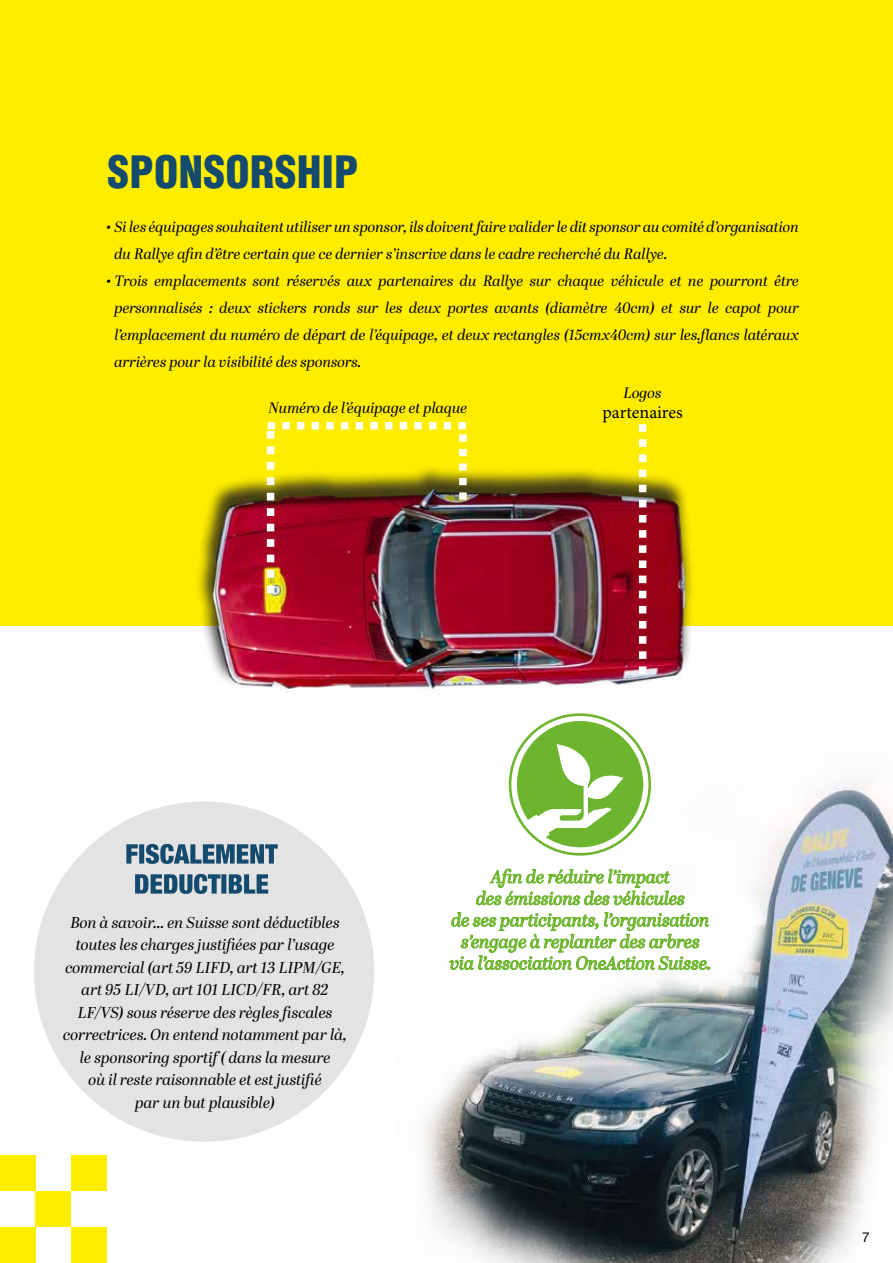
<style>
.page{position:relative;width:893px;height:1263px;background:#fff}
.page>*{position:absolute;margin:0;border:0;box-sizing:border-box;transform-origin:0 0}
.t1{font:900 condensed 43.5px "Helvetica";letter-spacing:.01em;color:#134a6d}
.t2{font:italic 18px/21.6px "Abril Display";color:#6db52d;text-align:center}
.t3{font:18px "Minion Pro";letter-spacing:-.005em;color:#000}
.t4{font:italic 15.75px/22.5px "Abril Display";color:#000;text-align:center}
.t5{font:italic 15px/27px "Abril Display";color:#000}
.t6{font:13.5px "Helvetica Neue";color:#000}
</style>
<div class="page">
<div style="left:0;top:0;width:893px;height:625px;background:#ffed00"></div>
<div style="left:34px;top:801px;width:340px;height:341px;background:#e3e3e3;border-radius:50%"></div>
<svg style="left:135px;top:874px;width:133px;height:20px"></svg>
<svg style="left:126px;top:844px;width:152px;height:20px"></svg>
<div style="left:71px;top:1155px;width:36px;height:36px;background:#ffed00"></div>
<div style="left:71px;top:1227px;width:36px;height:36px;background:#ffed00"></div>
<div style="left:0;top:1155px;width:36px;height:36px;background:#ffed00"></div>
<div style="left:36px;top:1191px;width:35px;height:36px;background:#ffed00"></div>
<div style="left:0;top:1227px;width:36px;height:36px;background:#ffed00"></div>
<img style="left:148px;top:454px;width:608px;height:236px">
<svg style="left:639px;top:424px;width:7px;height:231px;background:#d5a28b"></svg>
<img style="left:267px;top:422px;width:200px;height:171px">
<img style="left:398px;top:655px;width:495px;height:608px">
<svg style="left:449px;top:868px;width:261px;height:105px"></svg>
<svg style="left:510px;top:715px;width:140px;height:139px"></svg>
<svg style="left:515px;top:721px;width:128px;height:127px"></svg>
<div style="left:509px;top:713px;width:142px;height:143px;border:3px solid #6db52d;border-radius:50%"></div>
<h1 class="t1" style="left:107px;top:144px;width:252px">SPONSORSHIP</h1>
<p class="t5" style="left:114px;top:214px;width:686px;text-indent:-8px">• Si les équipages souhaitent utiliser un sponsor, ils doivent faire valider le dit sponsor au comité d’organisation du Rallye afin d’être certain que ce dernier s’inscrive dans le cadre recherché du Rallye.</p>
<p class="t5" style="left:114px;top:268px;width:686px;text-align:justify;text-indent:-8px">• Trois emplacements sont réservés aux partenaires du Rallye sur chaque véhicule et ne pourront être personnalisés : deux stickers ronds sur les deux portes avants (diamètre 40cm) et sur le capot pour l’emplacement du numéro de départ de l’équipage, et deux rectangles (15cmx40cm) sur les.flancs latéraux arrières pour la visibilité des sponsors.</p>
<p class="t5" style="left:269px;top:395px;width:200px">Numéro de l’équipage et plaque</p>
<p class="t5" style="left:623px;top:380px;width:39px">Logos</p>
<p class="t3" style="left:602px;top:401px;width:82px">partenaires</p>
<p class="t4" style="left:63px;top:912px;width:285px">Bon à savoir... en Suisse sont déductibles toutes les charges justifiées par l’usage commercial (art 59 LIFD, art 13 LIPM/GE, art 95 LI/VD, art 101 LICD/FR, art 82<br>LF/VS) sous réserve des règles fiscales correctrices. On entend notamment par là, le sponsoring sportif ( dans la mesure<br>où il reste raisonnable et est justifié<br>par un but plausible)</p>
<p class="t2" style="left:450px;top:867px;width:263px">Afin de réduire l’impact<br>des émissions des véhicules<br>de ses participants, l’organisation s’engage à replanter des arbres via l’association OneAction Suisse.</p>
<p class="t6" style="left:862px;top:1228px;width:9px">7</p>
</div>
